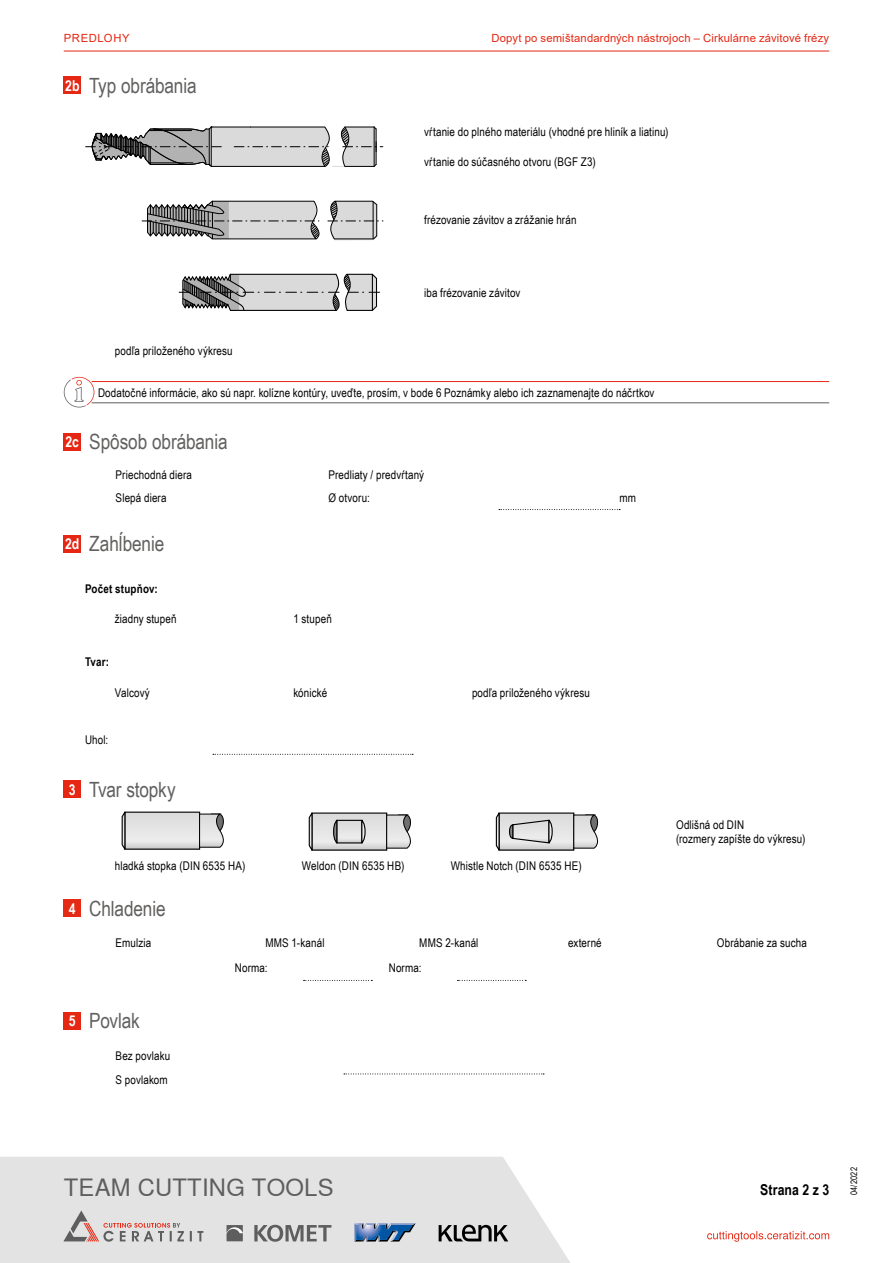
<style>
.page{position:relative;width:893px;height:1263px;background:#fff}
.page>*{position:absolute;margin:0;border:0;box-sizing:border-box;transform-origin:0 0}
.t1{font:23.85px "Nimbus Sans WNT Global";letter-spacing:.01em;color:#5f5e5e}
.t2{font:21px "Arial Narrow";letter-spacing:-.005em;color:#61605f}
.t3{font:700 15px "Arial Narrow";letter-spacing:.01em;color:#000}
.t4{font:12px/23.4px "Arial Narrow";letter-spacing:.01em;color:#000}
.t5{font:700 12px "Arial Narrow";letter-spacing:.015em;color:#000}
.t6{font:11.25px "Arial";letter-spacing:.015em;color:#e52713}
.t7{font:11.25px "Arial";letter-spacing:.055em;color:#e52713}
.t8{font:9px "Arial Narrow";letter-spacing:.025em;color:#000}
.s1{font-weight:700;font-size:15px;color:#fff}
</style>
<div class="page">
<hr style="left:64px;top:51px;width:765px;height:1px;background:#e52713">
<svg style="left:0;top:1157px;width:570px;height:106px;background:#e4e4e4"></svg>
<svg style="left:63px;top:1210px;width:140px;height:31px;background:#d2c8c8"></svg>
<svg style="left:254px;top:1225px;width:77px;height:17px"></svg>
<svg style="left:226px;top:1225px;width:17px;height:16px"></svg>
<svg style="left:439px;top:1225px;width:69px;height:16px"></svg>
<svg style="left:354px;top:1223px;width:62px;height:18px"></svg>
<svg style="left:707px;top:1231px;width:122px;height:11px"></svg>
<div style="left:64px;top:433px;width:17px;height:17px;background:#e52713"></div>
<div style="left:64px;top:535px;width:17px;height:17px;background:#e52713"></div>
<svg style="left:499px;top:509px;width:121px;height:1px"></svg>
<div style="left:64px;top:77px;width:17px;height:17px;background:#e52713"></div>
<svg style="left:178px;top:273px;width:202px;height:38px;background:#b2b2b2"></svg>
<svg style="left:142px;top:200px;width:241px;height:40px"></svg>
<svg style="left:213px;top:754px;width:200px;height:1px"></svg>
<svg style="left:344px;top:1073px;width:200px;height:1px"></svg>
<svg style="left:86px;top:126px;width:297px;height:41px"></svg>
<hr style="left:149px;top:130px;width:43px;height:1px;background:#000">
<hr style="left:149px;top:163px;width:44px;height:1px;background:#000">
<svg style="left:304px;top:980px;width:68px;height:1px"></svg>
<svg style="left:457px;top:980px;width:69px;height:1px"></svg>
<div style="left:64px;top:900px;width:17px;height:17px;background:#e52b16"></div>
<div style="left:64px;top:1012px;width:17px;height:17px;background:#e52713"></div>
<div style="left:64px;top:780px;width:17px;height:17px;background:#e52713"></div>
<div style="left:125px;top:812px;width:75px;height:37px;background:#e3e3e2"></div>
<div style="left:124px;top:811px;width:76px;height:39px;border:1px solid #000"></div>
<svg style="left:121px;top:811px;width:5px;height:39px"></svg>
<svg style="left:199px;top:813px;width:25px;height:35px"></svg>
<svg style="left:314px;top:814px;width:71px;height:35px;background:#dedede"></svg>
<svg style="left:308px;top:812px;width:6px;height:39px"></svg>
<svg style="left:386px;top:814px;width:25px;height:35px"></svg>
<div style="left:337px;top:820px;width:25px;height:23px;background:#e3e3e3"></div>
<div style="left:336px;top:820px;width:26px;height:23px;border:1px solid #000"></div>
<svg style="left:361px;top:819px;width:5px;height:25px"></svg>
<svg style="left:332px;top:819px;width:6px;height:25px"></svg>
<svg style="left:501px;top:814px;width:71px;height:35px"></svg>
<svg style="left:495px;top:812px;width:6px;height:39px"></svg>
<svg style="left:508px;top:819px;width:45px;height:25px"></svg>
<svg style="left:573px;top:814px;width:26px;height:35px"></svg>
<hr style="left:92px;top:381px;width:737px;height:1px;background:#e52713">
<hr style="left:92px;top:402px;width:737px;height:1px;background:#5f5e5e">
<svg style="left:64px;top:377px;width:30px;height:30px"></svg>
<p class="t7" style="left:64px;top:31px;width:67px">PREDLOHY</p>
<p class="t6" style="left:491px;top:31px;width:339px">Dopyt po semištandardných nástrojoch – Cirkulárne závitové frézy</p>
<h2 class="t2" style="left:65px;top:70px;width:133px"><span class="s1">2b</span> Typ obrábania</h2>
<p class="t4" style="left:115px;top:339px;width:119px">podľa priloženého výkresu</p>
<p class="t4" style="left:424px;top:120px;width:246px">vŕtanie do plného materiálu (vhodné pre hliník a liatinu)</p>
<p class="t4" style="left:424px;top:150px;width:173px">vŕtanie do súčasného otvoru (BGF Z3)</p>
<p class="t4" style="left:424px;top:208px;width:154px">frézovanie závitov a zrážanie hrán</p>
<p class="t4" style="left:424px;top:280px;width:98px">iba frézovanie závitov</p>
<p class="t4" style="left:98px;top:380px;width:558px">Dodatočné informácie, ako sú napr. kolízne kontúry, uveďte, prosím, v bode 6 Poznámky alebo ich zaznamenajte do náčrtkov</p>
<h2 class="t2" style="left:65px;top:426px;width:164px"><span class="s1">2c</span> Spôsob obrábania</h2>
<p class="t4" style="left:116px;top:462px;width:78px">Priechodná diera<br>Slepá diera</p>
<p class="t4" style="left:329px;top:462px;width:97px">Predliaty / predvŕtaný<br>Ø otvoru:</p>
<h2 class="t2" style="left:65px;top:528px;width:101px"><span class="s1">2d</span> Zahĺbenie</h2>
<p class="t5" style="left:85px;top:579px;width:74px">Počet stupňov:</p>
<p class="t4" style="left:115px;top:607px;width:63px">žiadny stupeň</p>
<p class="t4" style="left:293px;top:607px;width:40px">1 stupeň</p>
<p class="t5" style="left:85px;top:653px;width:25px">Tvar:</p>
<p class="t4" style="left:115px;top:680px;width:37px">Valcový</p>
<p class="t4" style="left:293px;top:680px;width:35px">kónické</p>
<p class="t4" style="left:472px;top:680px;width:119px">podľa priloženého výkresu</p>
<p class="t4" style="left:85px;top:727px;width:25px">Uhol:</p>
<h2 class="t2" style="left:69px;top:774px;width:108px"><span class="s1">3</span> Tvar stopky</h2>
<p class="t4" style="left:115px;top:854px;width:132px">hladká stopka (DIN 6535 HA)</p>
<p class="t4" style="left:302px;top:854px;width:104px">Weldon (DIN 6535 HB)</p>
<p class="t4" style="left:451px;top:854px;width:132px">Whistle Notch (DIN 6535 HE)</p>
<h2 class="t2" style="left:69px;top:893px;width:98px"><span class="s1">4</span> Chladenie</h2>
<p class="t4" style="left:619px;top:486px;width:18px">mm</p>
<p class="t4" style="left:676px;top:817px;width:131px;line-height:14.4px">Odlišná od DIN<br>(rozmery zapíšte do výkresu)</p>
<p class="t4" style="left:116px;top:930px;width:37px">Emulzia</p>
<p class="t4" style="left:265px;top:930px;width:61px">MMS 1-kanál</p>
<p class="t4" style="left:419px;top:930px;width:61px">MMS 2-kanál</p>
<p class="t4" style="left:568px;top:930px;width:35px">externé</p>
<p class="t4" style="left:717px;top:930px;width:91px">Obrábanie za sucha</p>
<p class="t4" style="left:235px;top:956px;width:34px">Norma:</p>
<p class="t4" style="left:389px;top:956px;width:34px">Norma:</p>
<h2 class="t2" style="left:69px;top:1006px;width:73px"><span class="s1">5</span> Povlak</h2>
<p class="t4" style="left:116px;top:1044px;width:56px">Bez povlaku<br>S povlakom</p>
<h1 class="t1" style="left:64px;top:1173px;width:271px">TEAM CUTTING TOOLS</h1>
<p class="t3" style="left:760px;top:1179px;width:71px">Strana 2 z 3</p>
<p class="t8" style="left:847px;top:1195px;width:30px;rotate:-90deg">04/2022</p>
</div>
